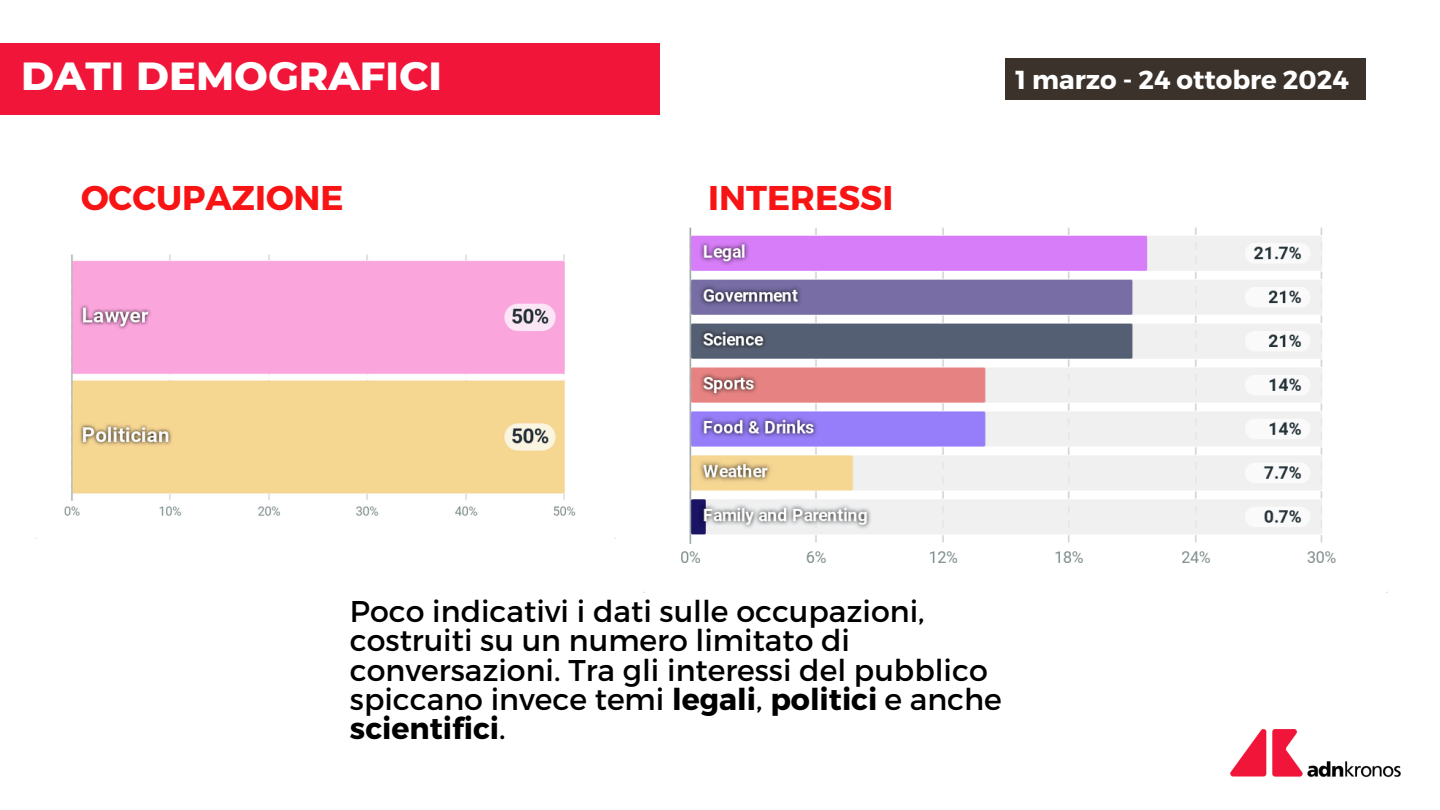
<style>
.page{position:relative;width:1440px;height:810px;background:#fff}
.page>*{position:absolute;margin:0;border:0;box-sizing:border-box;transform-origin:0 0}
.t1{font:800 40px "Montserrat";color:#fff}
.t2{font:700 34.3px "Montserrat";color:#f81414}
.t3{font:30px/29.2px "Montserrat";color:#000}
.t4{font:700 26px "Montserrat";color:#fff}
.s1{font-weight:700}
</style>
<div class="page">
<img style="left:1230px;top:729px;width:171px;height:49px">
<div style="left:0;top:43px;width:660px;height:71px;background:#f01539"></div>
<img style="left:643px;top:227px;width:745px;height:366px">
<img style="left:64px;top:254px;width:512px;height:262px">
<div style="left:1005px;top:58px;width:360px;height:42px;background:#3a322b"></div>
<h2 class="t1" style="left:21px;top:51px;width:423px">DATI DEMOGRAFICI</h2>
<p class="t4" style="left:1015px;top:63px;width:335px">1 marzo - 24 ottobre 2024</p>
<h3 class="t2" style="left:81px;top:175px;width:264px">OCCUPAZIONE</h3>
<p class="t2" style="left:708px;top:175px;width:187px">INTERESSI</p>
<p class="t3" style="left:350px;top:595px;width:653px">Poco indicativi i dati sulle occupazioni, costruiti su un numero limitato di conversazioni. Tra gli interessi del pubblico spiccano invece temi <span class="s1">legali</span>, <span class="s1">politici</span> e anche <span class="s1">scientifici</span>.</p>
</div>
